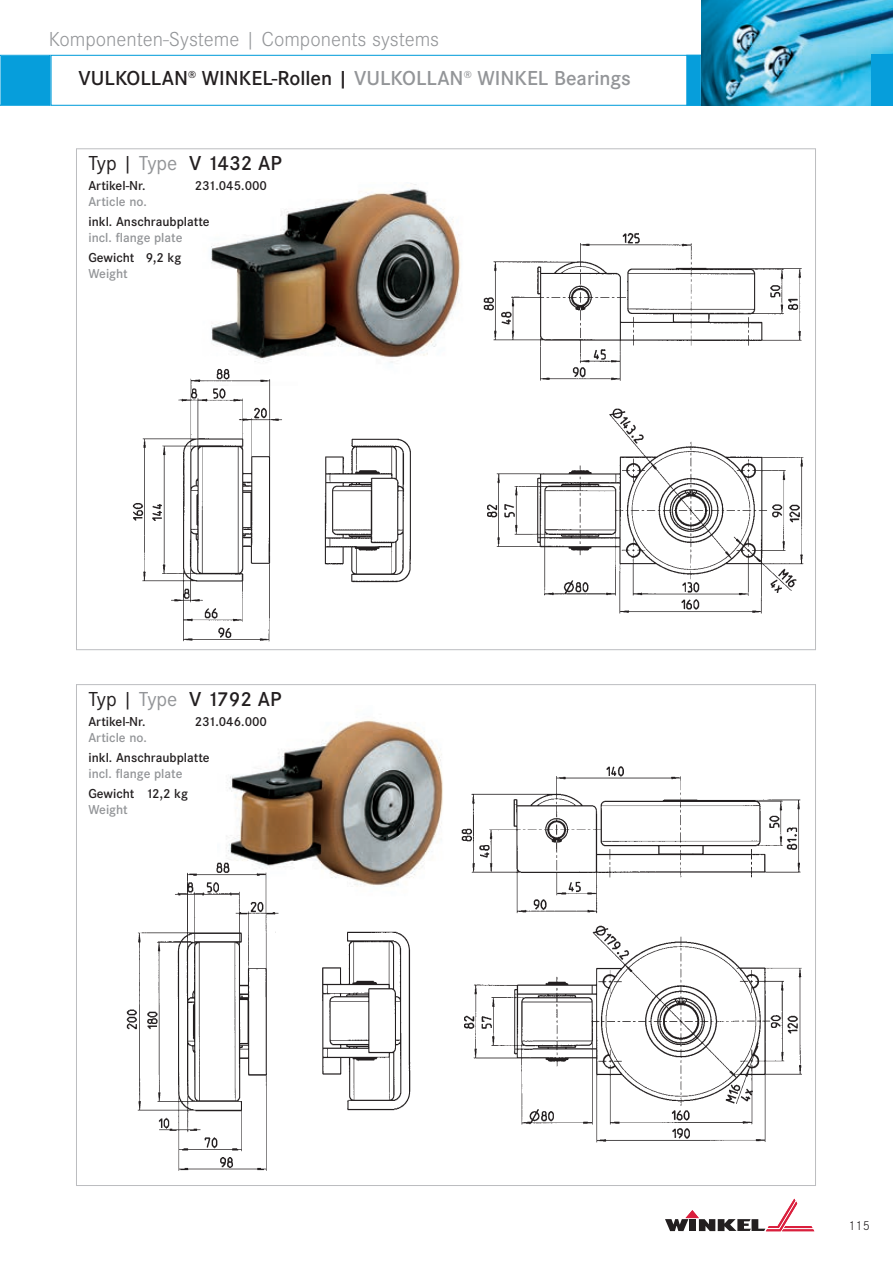
<style>
.page{position:relative;width:893px;height:1263px;background:#fff}
.page>*{position:absolute;margin:0;border:0;box-sizing:border-box;transform-origin:0 0}
.t1{font:300 21px/39px "Corporate S";color:#939598}
.t2{font:600 21px "Corporate S";color:#231f20}
.t3{font:600 13.5px/20px "Corporate S";color:#231f20}
.t4{font:600 13.5px/20px "Corporate S";color:#939598}
.t5{font:300 13.5px "Corporate S";color:#231f20}
.s1{font-weight:600;color:#231f20}
.s2{font-weight:600}
.s3{font-weight:400}
.s4{font-weight:400;color:#939598}
.s5{color:#939598}
.s6{color:#231f20}
</style>
<div class="page">
<div style="left:1px;top:56px;width:48px;height:49px;background:#069edb"></div>
<div style="left:0;top:55px;width:51px;height:51px;border:1px solid #069edb"></div>
<svg style="left:51px;top:55px;width:650px;height:51px"></svg>
<img style="left:701px;top:0;width:192px;height:106px">
<svg style="left:665px;top:1199px;width:149px;height:32px"></svg>
<svg style="left:0;top:55px;width:1px;height:51px"></svg>
<div style="left:871px;top:55px;width:22px;height:51px;background:#069edb"></div>
<img style="left:210px;top:183px;width:246px;height:180px">
<img style="left:226px;top:719px;width:217px;height:168px">
<img style="left:456px;top:233px;width:348px;height:381px">
<img style="left:132px;top:369px;width:150px;height:273px">
<img style="left:324px;top:438px;width:87px;height:145px">
<img style="left:461px;top:766px;width:341px;height:377px">
<img style="left:322px;top:931px;width:89px;height:180px">
<img style="left:126px;top:854px;width:154px;height:317px">
<p class="t1" style="left:79px;top:19px;width:554px;text-indent:-30px">Komponenten-Systeme | Components systems<br><span class="s1">VULKOLLAN</span><sup>®</sup> <span class="s1">WINKEL-Rollen |</span> <span class="s2">VULKOLLAN</span><sup>®</sup> <span class="s2">WINKEL Bearings</span></p>
<p class="t2" style="left:88px;top:151px;width:195px"><span class="s3">Typ |</span> <span class="s4">Type</span> V 1432 AP</p>
<p class="t3" style="left:88px;top:176px;width:59px">Artikel-Nr.</p>
<p class="t3" style="left:195px;top:176px;width:74px">231.045.000</p>
<p class="t3" style="left:88px;top:192px;width:123px"><span class="s5">Article no.<br></span>inkl. Anschraubplatte</p>
<p class="t4" style="left:88px;top:227px;width:96px">incl. flange plate<br><span class="s6">Gewicht 9,2 kg</span></p>
<p class="t4" style="left:88px;top:263px;width:41px">Weight</p>
<p class="t2" style="left:88px;top:687px;width:195px"><span class="s3">Typ |</span> <span class="s4">Type</span> V 1792 AP</p>
<p class="t3" style="left:88px;top:712px;width:59px">Artikel-Nr.</p>
<p class="t3" style="left:195px;top:712px;width:74px">231.046.000</p>
<p class="t3" style="left:88px;top:727px;width:123px"><span class="s5">Article no.<br></span>inkl. Anschraubplatte</p>
<p class="t4" style="left:88px;top:763px;width:101px">incl. flange plate<br><span class="s6">Gewicht 12,2 kg</span></p>
<p class="t4" style="left:88px;top:799px;width:41px">Weight</p>
<p class="t5" style="left:849px;top:1218px;width:23px">115</p>
</div>
